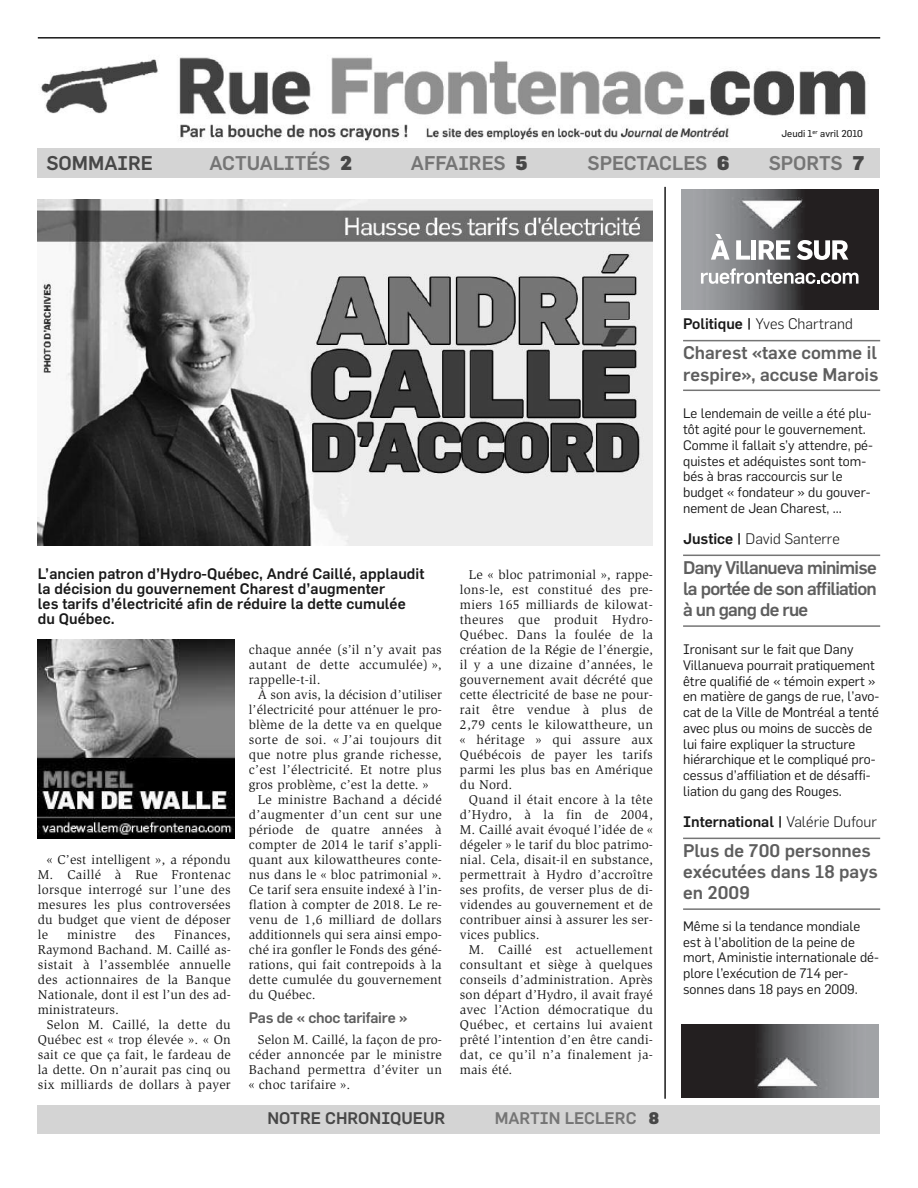
<style>
.page{position:relative;width:918px;height:1188px;background:#fff}
.page>*{position:absolute;margin:0;border:0;box-sizing:border-box;transform-origin:0 0}
.t1{font:500 19.5px "Flama";color:#757575}
.t2{font:500 19.5px "Flama";color:#474747}
.t3{font:500 18px/21.1px "Flama";color:#5e5e5e}
.t4{font:500 16.5px "Flama";color:#474747}
.t5{font:500 16.5px "Flama";color:#757575}
.t6{font:500 15px/15px "Flama";letter-spacing:.005em;color:#191919}
.t7{font:300 15px "Flama";color:#191919}
.t8{font:500 15px "Flama";letter-spacing:-.015em;color:#5e5e5e}
.t9{font:13.5px/15.8px "Flama";color:#191919}
.t10{font:13.2px/15px "Slimbach Std";letter-spacing:.015em;color:#191919;text-align:justify}
.t11{font:9.75px "Flama Basic";color:#191919}
.s1{font-weight:900;color:#474747}
.s2{font-weight:500}
.s3{font-weight:300}
</style>
<div class="page">
<div style="left:681px;top:1024px;width:199px;height:75px;background:#a0a1a5"></div>
<img style="left:681px;top:1024px;width:163px;height:74px">
<img style="left:681px;top:189px;width:197px;height:120px">
<svg style="left:711px;top:234px;width:19px;height:26px"></svg>
<svg style="left:736px;top:240px;width:14px;height:20px"></svg>
<div style="left:751px;top:240px;width:5px;height:20px;background:#fff"></div>
<svg style="left:759px;top:240px;width:31px;height:20px"></svg>
<svg style="left:797px;top:240px;width:51px;height:20px"></svg>
<svg style="left:701px;top:268px;width:157px;height:16px"></svg>
<hr style="left:683px;top:340px;width:197px;height:1px;background:#757575">
<hr style="left:683px;top:390px;width:197px;height:1px;background:#757575">
<hr style="left:683px;top:555px;width:197px;height:1px;background:#757575">
<hr style="left:683px;top:625px;width:197px;height:2px;background:#757575">
<hr style="left:683px;top:838px;width:197px;height:1px;background:#757575">
<hr style="left:683px;top:908px;width:197px;height:2px;background:#757575">
<hr style="left:664px;top:187px;width:2px;height:912px;background:#191919">
<img style="left:37px;top:57px;width:840px;height:94px">
<div style="left:38px;top:149px;width:842px;height:29px;background:#d4d4d4"></div>
<div style="left:38px;top:1105px;width:842px;height:29px;background:#d4d4d4"></div>
<hr style="left:38px;top:37px;width:842px;height:2px;background:#191919">
<div style="left:38px;top:194px;width:614px;height:357px;background:linear-gradient(to right,#fff,#fff)"></div>
<img style="left:38px;top:200px;width:614px;height:345px">
<img style="left:38px;top:639px;width:197px;height:200px">
<p class="t11" style="left:782px;top:129px;width:83px">Jeudi 1<sup>er</sup> avril 2010</p>
<h1 class="t2" style="left:46px;top:154px;width:108px">SOMMAIRE</h1>
<h1 class="t1" style="left:210px;top:154px;width:144px">ACTUALITÉS <span class="s1">2</span></h1>
<h1 class="t1" style="left:411px;top:154px;width:118px">AFFAIRES <span class="s1">5</span></h1>
<h1 class="t1" style="left:588px;top:154px;width:143px">SPECTACLES <span class="s1">6</span></h1>
<h1 class="t1" style="left:769px;top:154px;width:97px">SPORTS <span class="s1">7</span></h1>
<p class="t6" style="left:38px;top:567px;width:388px">L’ancien patron d’Hydro-Québec, André Caillé, applaudit la décision du gouvernement Charest d’augmenter<br>les tarifs d’électricité afin de réduire la dette cumulée du Québec.</p>
<p class="t10" style="left:38px;top:853px;width:195px;text-indent:9px">« C’est intelligent », a répondu M. Caillé à Rue Frontenac lorsque interrogé sur l’une des mesures les plus controversées du budget que vient de déposer le</p>
<p class="t10" style="left:67px;top:928px;width:50px">ministre</p>
<p class="t10" style="left:135px;top:928px;width:21px">des</p>
<p class="t10" style="left:38px;top:928px;width:195px;text-indent:136px">Finances, Raymond Bachand. M. Caillé as&shy;sistait à l’assemblée annuelle des actionnaires de la Banque Nationale, dont il est l’un des ad&shy;ministrateurs.</p>
<p class="t10" style="left:38px;top:1018px;width:195px;text-indent:9px">Selon M. Caillé, la dette du Québec est « trop élevée ». « On sait ce que ça fait, le fardeau de la dette. On n’aurait pas cinq ou six milliards de dollars à payer</p>
<p class="t10" style="left:249px;top:643px;width:195px">chaque année (s’il n’y avait pas autant de dette accumulée) », rappelle-t-il.</p>
<p class="t10" style="left:249px;top:688px;width:195px;text-indent:9px">À son avis, la décision d’utiliser l’électricité pour atténuer le pro&shy;blème de la dette va en quelque sorte de soi. « J’ai toujours dit que notre plus grande richesse, c’est l’électricité. Et notre plus gros problème, c’est la dette. »</p>
<p class="t10" style="left:249px;top:793px;width:195px;text-indent:9px">Le ministre Bachand a décidé d’augmenter d’un cent sur une période de quatre années à compter de 2014 le tarif s’appli&shy;quant aux kilowattheures conte&shy;nus dans le « bloc patrimonial ».<br>Ce tarif sera ensuite indexé à l’in&shy;flation à compter de 2018. Le re&shy;venu de 1,6 milliard de dollars additionnels qui sera ainsi empo&shy;ché ira gonfler le Fonds des géné&shy;rations, qui fait contrepoids à la dette cumulée du gouvernement du Québec.</p>
<p class="t8" style="left:249px;top:1011px;width:160px">Pas de « choc tarifaire »</p>
<p class="t10" style="left:249px;top:1033px;width:195px;text-indent:9px">Selon M. Caillé, la façon de pro&shy;céder annoncée par le ministre Bachand permettra d’éviter un « choc tarifaire ».</p>
<p class="t10" style="left:460px;top:568px;width:195px;text-indent:9px">Le « bloc patrimonial », rappe&shy;lons-le, est constitué des pre&shy;miers 165 milliards de kilowat&shy;theures que produit Hydro-Québec. Dans la foulée de la création de la Régie de l’énergie, il y a une dizaine d’années, le gouvernement avait décrété que cette électricité de base ne pour&shy;rait être vendue à plus de 2,79 cents le kilowattheure, un « héritage » qui assure aux Québécois de payer les tarifs parmi les plus bas en Amérique du Nord.</p>
<p class="t10" style="left:460px;top:793px;width:195px;text-indent:9px">Quand il était encore à la tête d’Hydro, à la fin de 2004, M. Caillé avait évoqué l’idée de « dégeler » le tarif du bloc patrimo&shy;nial. Cela, disait-il en substance, permettrait à Hydro d’accroître ses profits, de verser plus de di&shy;videndes au gouvernement et de contribuer ainsi à assurer les ser&shy;vices publics.</p>
<p class="t10" style="left:460px;top:943px;width:195px;text-indent:9px">M. Caillé est actuellement consultant et siège à quelques conseils d’administration. Après son départ d’Hydro, il avait frayé avec l’Action démocratique du Québec, et certains lui avaient prêté l’intention d’en être candi&shy;dat, ce qu’il n’a finalement ja&shy;mais été.</p>
<p class="t4" style="left:267px;top:1110px;width:179px">NOTRE CHRONIQUEUR</p>
<p class="t5" style="left:495px;top:1110px;width:166px">MARTIN LECLERC <span class="s1">8</span></p>
<p class="t7" style="left:683px;top:317px;width:171px"><span class="s2">Politique |</span> Yves Chartrand</p>
<h2 class="t3" style="left:683px;top:343px;width:197px">Charest «taxe comme il respire», accuse Marois</h2>
<p class="t9" style="left:683px;top:406px;width:191px">Le lendemain de veille a été plu&shy;tôt agité pour le gouvernement.<br>Comme il fallait s’y attendre, pé&shy;quistes et adéquistes sont tom&shy;bés à bras raccourcis sur le budget « fondateur » du gouver&shy;nement de Jean Charest, ...</p>
<p class="t7" style="left:683px;top:531px;width:158px"><span class="s2">Justice |</span> David Santerre</p>
<h2 class="t3" style="left:683px;top:558px;width:195px;text-align:justify">Dany Villanueva minimise la portée de son affiliation à un gang de rue</h2>
<p class="t9" style="left:683px;top:642px;width:198px">Ironisant sur le fait que Dany<br>Villanueva pourrait pratiquement être qualifié de « témoin expert » en matière de gangs de rue, l’avo&shy;cat de la Ville de Montréal a tenté avec plus ou moins de succès de lui faire expliquer la structure hiérarchique et le compliqué pro&shy;cessus d’affiliation et de désaffi&shy;liation du gang des Rouges.</p>
<p class="t6" style="left:683px;top:815px;width:195px">International | <span class="s3">Valérie Dufour</span></p>
<h2 class="t3" style="left:683px;top:841px;width:196px">Plus de 700 personnes exécutées dans 18 pays en 2009</h2>
<p class="t9" style="left:683px;top:919px;width:197px">Même si la tendance mondiale est à l’abolition de la peine de mort, Aministie internationale dé&shy;plore l’exécution de 714 per&shy;sonnes dans 18 pays en 2009.</p>
</div>
